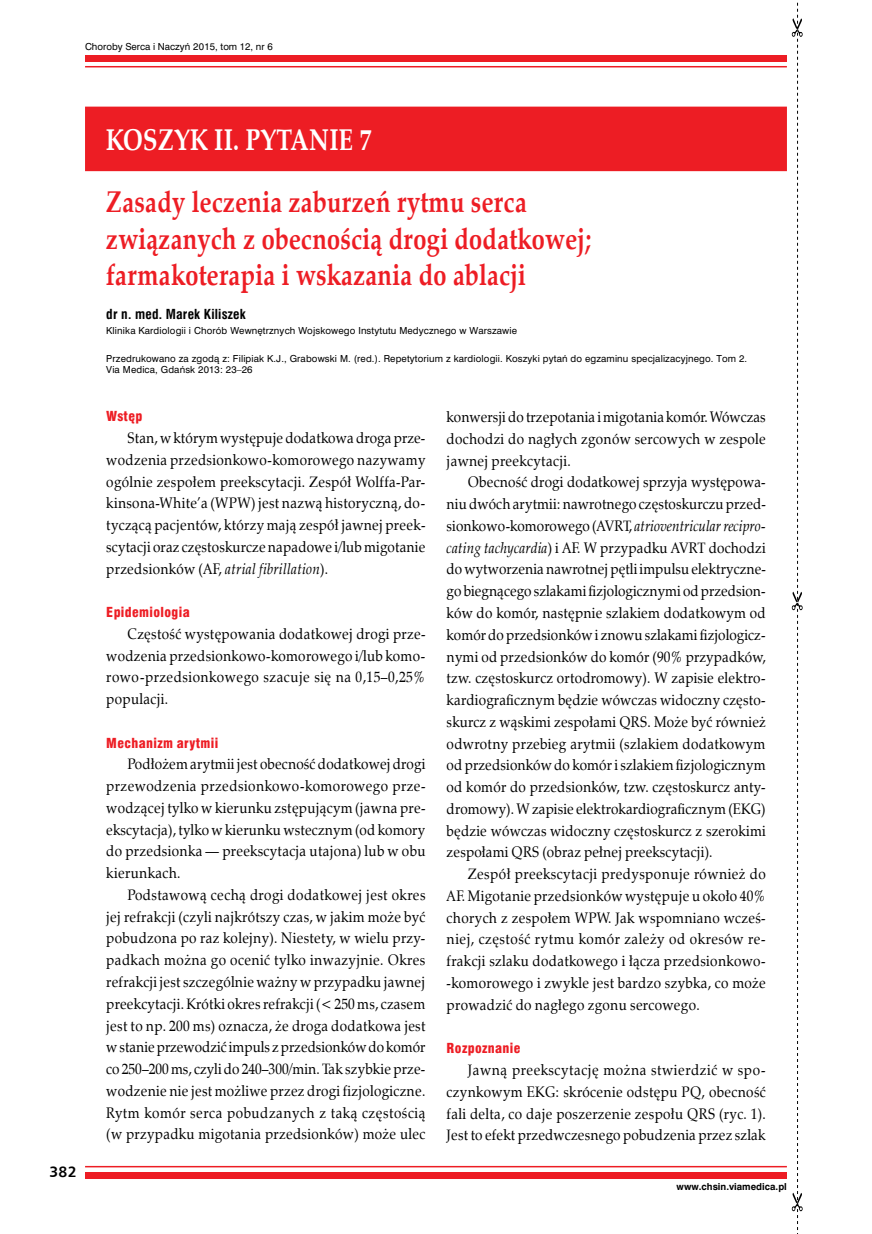
<style>
.page{position:relative;width:872px;height:1234px;background:#fff}
.page>*{position:absolute;margin:0;border:0;box-sizing:border-box;transform-origin:0 0}
.t1{font:700 30px/36.6px "Zapf Calligr EU";letter-spacing:.01em;color:#ed1d24;scale:.8 1}
.t2{font:700 30px "Zapf Calligr EU";letter-spacing:.01em;color:#fff;scale:.8 1}
.t3{font:15px/21.8px "Zapf Calligr EU";letter-spacing:.025em;color:#000;text-align:justify;scale:.9 1}
.t4{font:700 15px "Humnst 777 EU";color:#000}
.t5{font:13.5px "Swis 721 Blk Cn EU";letter-spacing:.025em;color:#ed1d24}
.t6{font:700 13.5px "Swis 721 Cn EU";letter-spacing:.01em;color:#000}
.t7{font:9px/10.9px "Swis 721 PL";letter-spacing:.015em;color:#000}
.t8{font:700 9px "Swis 721 PL";color:#000}
.s1{font-style:italic}
</style>
<div class="page">
<div style="left:85px;top:55px;width:702px;height:7px;background:#ed1d24"></div>
<hr style="left:85px;top:66px;width:702px;height:1px;background:#ed1d24">
<div style="left:85px;top:1171px;width:702px;height:7px;background:#ed1d24"></div>
<hr style="left:85px;top:1165px;width:702px;height:2px;background:#ed1d24">
<svg style="left:792px;top:2px;width:10px;height:1228px"></svg>
<div style="left:85px;top:107px;width:702px;height:64px;background:#ed1d24"></div>
<p class="t7" style="left:85px;top:41px;width:189px">Choroby Serca i Naczyń 2015, tom 12, nr 6</p>
<p class="t4" style="left:49px;top:1162px;width:29px">382</p>
<h1 class="t2" style="left:106px;top:121px;width:333px">KOSZYK II. PYTANIE 7</h1>
<h1 class="t1" style="left:106px;top:185px;width:608px">Zasady leczenia zaburzeń rytmu serca związanych z obecnością drogi dodatkowej; farmakoterapia i wskazania do ablacji</h1>
<p class="t6" style="left:106px;top:306px;width:141px">dr n. med. Marek Kiliszek</p>
<p class="t7" style="left:106px;top:325px;width:412px">Klinika Kardiologii i Chorób Wewnętrznych Wojskowego Instytutu Medycznego w Warszawie</p>
<p class="t7" style="left:106px;top:353px;width:642px">Przedrukowano za zgodą z: Filipiak K.J., Grabowski M. (red.). Repetytorium z kardiologii. Koszyki pytań do egzaminu specjalizacyjnego. Tom 2.<br>Via Medica, Gdańsk 2013: 23–26</p>
<p class="t5" style="left:106px;top:408px;width:38px">Wstęp</p>
<p class="t3" style="left:106px;top:427px;width:356px;text-indent:21px">Stan, w którym występuje dodatkowa droga prze&shy;wodzenia przedsionkowo-komorowego nazywamy ogólnie zespołem preekscytacji. Zespół Wolffa-Par&shy;kinsona-White’a (WPW) jest nazwą historyczną, do&shy;tyczącą pacjentów, którzy mają zespół jawnej preek&shy;scytacji oraz częstoskurcze napadowe i/lub migotanie przedsionków (AF, <span class="s1">atrial fibrillation</span>).</p>
<p class="t5" style="left:106px;top:603px;width:85px">Epidemiologia</p>
<p class="t3" style="left:106px;top:623px;width:356px;text-indent:21px">Częstość występowania dodatkowej drogi prze&shy;wodzenia przedsionkowo-komorowego i/lub komo&shy;rowo-przedsionkowego szacuje się na 0,15–0,25% populacji.</p>
<p class="t5" style="left:106px;top:734px;width:113px">Mechanizm arytmii</p>
<p class="t3" style="left:106px;top:753px;width:356px;text-indent:21px">Podłożem arytmii jest obecność dodatkowej drogi przewodzenia przedsionkowo-komorowego prze&shy;wodzącej tylko w kierunku zstępującym (jawna pre&shy;ekscytacja), tylko w kierunku wstecznym (od komory do przedsionka — preekscytacja utajona) lub w obu kierunkach.</p>
<p class="t3" style="left:106px;top:884px;width:356px;text-indent:21px">Podstawową cechą drogi dodatkowej jest okres jej refrakcji (czyli najkrótszy czas, w jakim może być pobudzona po raz kolejny). Niestety, w wielu przy&shy;padkach można go ocenić tylko inwazyjnie. Okres refrakcji jest szczególnie ważny w przypadku jawnej preekcytacji. Krótki okres refrakcji (&lt; 250 ms, czasem jest to np. 200 ms) oznacza, że droga dodatkowa jest w stanie przewodzić impuls z przedsionków do komór co 250–200 ms, czyli do 240–300/min. Tak szybkie prze&shy;wodzenie nie jest możliwe przez drogi fizjologiczne.<br>Rytm komór serca pobudzanych z taką częstością (w przypadku migotania przedsionków) może ulec</p>
<p class="t3" style="left:446px;top:406px;width:356px">konwersji do trzepotania i migotania komór. Wówczas dochodzi do nagłych zgonów sercowych w zespole jawnej preekcytacji.</p>
<p class="t3" style="left:446px;top:471px;width:356px;text-indent:21px">Obecność drogi dodatkowej sprzyja występowa&shy;niu dwóch arytmii: nawrotnego częstoskurczu przed&shy;sionkowo-komorowego (AVRT, <span class="s1">atrioventricular recipro&shy;cating tachycardia</span>) i AF. W przypadku AVRT dochodzi do wytworzenia nawrotnej pętli impulsu elektryczne&shy;go biegnącego szlakami fizjologicznymi od przedsion&shy;ków do komór, następnie szlakiem dodatkowym od komór do przedsionków i znowu szlakami fizjologicz&shy;nymi od przedsionków do komór (90% przypadków, tzw. częstoskurcz ortodromowy). W zapisie elektro&shy;kardiograficznym będzie wówczas widoczny często&shy;skurcz z wąskimi zespołami QRS. Może być również odwrotny przebieg arytmii (szlakiem dodatkowym od przedsionków do komór i szlakiem fizjologicznym od komór do przedsionków, tzw. częstoskurcz anty&shy;dromowy). W zapisie elektrokardiograficznym (EKG) będzie wówczas widoczny częstoskurcz z szerokimi zespołami QRS (obraz pełnej preekscytacji).</p>
<p class="t3" style="left:446px;top:863px;width:356px;text-indent:21px">Zespół preekscytacji predysponuje również do AF. Migotanie przedsionków występuje u około 40% chorych z zespołem WPW. Jak wspomniano wcześ&shy;niej, częstość rytmu komór zależy od okresów re&shy;frakcji szlaku dodatkowego i łącza przedsionkowo--komorowego i zwykle jest bardzo szybka, co może prowadzić do nagłego zgonu sercowego.</p>
<p class="t5" style="left:446px;top:1039px;width:75px">Rozpoznanie</p>
<p class="t3" style="left:446px;top:1059px;width:356px;text-indent:21px">Jawną preekscytację można stwierdzić w spo&shy;czynkowym EKG: skrócenie odstępu PQ, obecność fali delta, co daje poszerzenie zespołu QRS (ryc. 1).<br>Jest to efekt przedwczesnego pobudzenia przez szlak</p>
<p class="t8" style="left:676px;top:1180px;width:112px">www.chsin.viamedica.pl</p>
</div>
